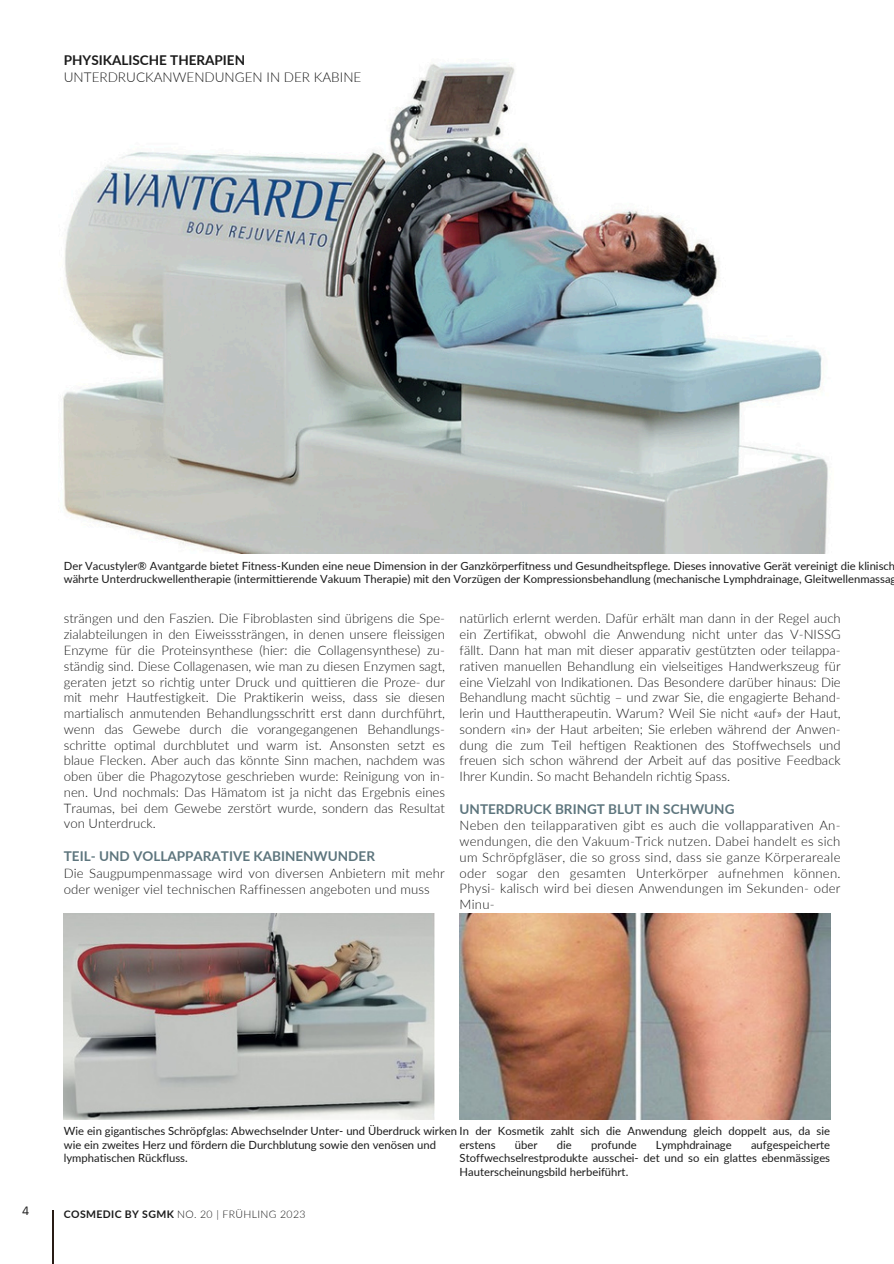
<style>
.page{position:relative;width:894px;height:1264px;background:#fff}
.page>*{position:absolute;margin:0;border:0;box-sizing:border-box;transform-origin:0 0}
.t1{font:700 13.5px "Lato";color:#5d757d}
.t2{font:300 13.5px/16.8px "Lato";color:#1a1a1a}
.t3{font:300 13.05px/15.8px "Lato";letter-spacing:.01em;color:#1a1a1a;text-align:justify}
.t4{font:12px "IBM Plex Sans";color:#1a1a1a}
.t5{font:11.25px/13.5px "Lato";color:#1a1a1a}
.t6{font:300 10.5px "Lato";letter-spacing:.035em;color:#1a1a1a}
.s1{font-weight:700}
</style>
<div class="page">
<hr style="left:53px;top:1210px;width:1px;height:53px;background:#291c15">
<img style="left:62px;top:62px;width:766px;height:491px">
<img style="left:64px;top:913px;width:370px;height:206px">
<img style="left:459px;top:913px;width:370px;height:206px">
<h1 class="t2" style="left:64px;top:51px;width:299px"><span class="s1">PHYSIKALISCHE THERAPIEN<br></span>UNTERDRUCKANWENDUNGEN IN DER KABINE</h1>
<p class="t5" style="left:64px;top:558px;width:833px">Der Vacustyler® Avantgarde bietet Fitness-Kunden eine neue Dimension in der Ganzkörperfitness und Gesundheitspflege. Dieses innovative Gerät vereinigt die klinisch währte Unterdruckwellentherapie (intermittierende Vakuum Therapie) mit den Vorzügen der Kompressionsbehandlung (mechanische Lymphdrainage, Gleitwellenmassag</p>
<p class="t3" style="left:64px;top:610px;width:382px">strängen und den Faszien. Die Fibroblasten sind übrigens die Spe&shy;zialabteilungen in den Eiweisssträngen, in denen unsere fleissigen Enzyme für die Proteinsynthese (hier: die Collagensynthese) zu&shy;ständig sind. Diese Collagenasen, wie man zu diesen Enzymen sagt, geraten jetzt so richtig unter Druck und quittieren die Proze- dur mit mehr Hautfestigkeit. Die Praktikerin weiss, dass sie diesen martialisch anmutenden Behandlungsschritt erst dann durchführt, wenn das Gewebe durch die vorangegangenen Behandlungs&shy;schritte optimal durchblutet und warm ist. Ansonsten setzt es blaue Flecken. Aber auch das könnte Sinn machen, nachdem was oben über die Phagozytose geschrieben wurde: Reinigung von in&shy;nen. Und nochmals: Das Hämatom ist ja nicht das Ergebnis eines Traumas, bei dem Gewebe zerstört wurde, sondern das Resultat von Unterdruck.</p>
<h2 class="t3" style="left:459px;top:610px;width:382px">natürlich erlernt werden. Dafür erhält man dann in der Regel auch ein Zertifikat, obwohl die Anwendung nicht unter das V-NISSG fällt. Dann hat man mit dieser apparativ gestützten oder teilappa&shy;rativen manuellen Behandlung ein vielseitiges Handwerkszeug für eine Vielzahl von Indikationen. Das Besondere darüber hinaus: Die Behandlung macht süchtig – und zwar Sie, die engagierte Behand&shy;lerin und Hauttherapeutin. Warum? Weil Sie nicht «auf» der Haut, sondern «in» der Haut arbeiten; Sie erleben während der Anwen&shy;dung die zum Teil heftigen Reaktionen des Stoffwechsels und freuen sich schon während der Arbeit auf das positive Feedback Ihrer Kundin. So macht Behandeln richtig Spass.</h2>
<h2 class="t1" style="left:459px;top:800px;width:276px">UNTERDRUCK BRINGT BLUT IN SCHWUNG</h2>
<h2 class="t3" style="left:459px;top:817px;width:382px">Neben den teilapparativen gibt es auch die vollapparativen An&shy;wendungen, die den Vakuum-Trick nutzen. Dabei handelt es sich um Schröpfgläser, die so gross sind, dass sie ganze Körperareale oder sogar den gesamten Unterkörper aufnehmen können.<br>Physi- kalisch wird bei diesen Anwendungen im Sekunden- oder Minu-</h2>
<h2 class="t1" style="left:64px;top:847px;width:312px">TEIL- UND VOLLAPPARATIVE KABINENWUNDER</h2>
<h2 class="t3" style="left:64px;top:865px;width:382px">Die Saugpumpenmassage wird von diversen Anbietern mit mehr oder weniger viel technischen Raffinessen angeboten und muss</h2>
<p class="t4" style="left:22px;top:1203px;width:9px">4</p>
<h2 class="t5" style="left:64px;top:1124px;width:767px">Wie ein gigantisches Schröpfglas: Abwechselnder Unter- und Überdruck wirken In der Kosmetik zahlt sich die Anwendung gleich doppelt aus, da sie wie ein zweites Herz und fördern die Durchblutung sowie den venösen und<br>lymphatischen Rückfluss.</h2>
<p class="t5" style="left:459px;top:1137px;width:372px;text-align:justify;text-indent:291px">aufgespeicherte Stoffwechselrestprodukte ausschei- det und so ein glattes ebenmässiges Hauterscheinungsbild herbeiführt.</p>
<p class="t5" style="left:459px;top:1137px;width:38px">erstens</p>
<p class="t5" style="left:515px;top:1137px;width:24px">über</p>
<p class="t5" style="left:556px;top:1137px;width:16px">die</p>
<p class="t5" style="left:591px;top:1137px;width:47px">profunde</p>
<p class="t5" style="left:655px;top:1137px;width:77px">Lymphdrainage</p>
<p class="t6" style="left:64px;top:1207px;width:243px"><span class="s1">COSMEDIC BY SGMK</span> NO. 20 | FRÜHLING 2023</p>
</div>
